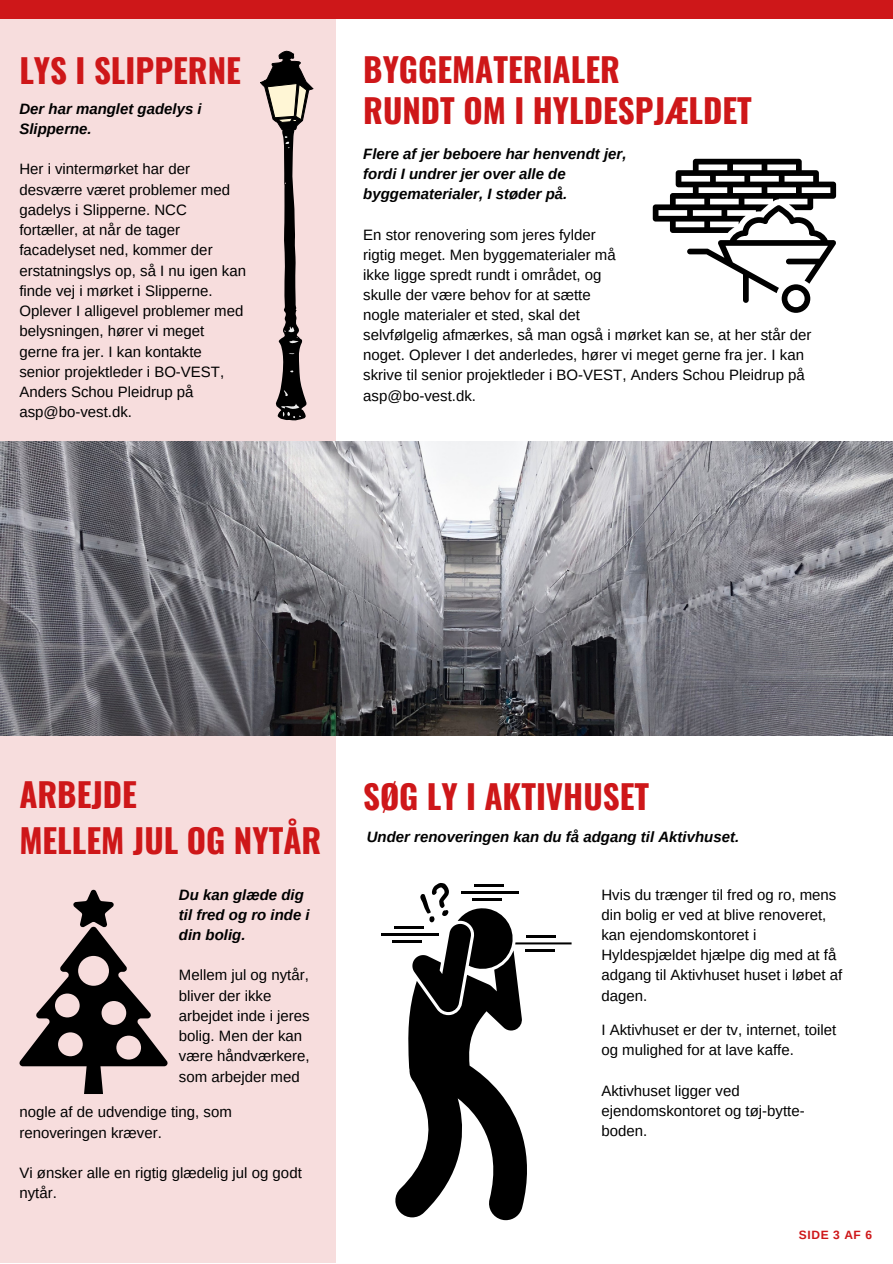
<style>
.page{position:relative;width:893px;height:1264px;background:#fff}
.page>*{position:absolute;margin:0;border:0;box-sizing:border-box;transform-origin:0 0}
.t1{font:700 33px "Oswald";color:#ce1719}
.t2{font:15px/20.2px "Arimo";color:#000}
.t3{font:italic 700 15px/20.2px "Arimo";color:#000}
.t4{font:700 12px "Arimo";letter-spacing:.05em;color:#ce1719}
</style>
<div class="page">
<div style="left:0;top:0;width:892px;height:19px;background:#ce1719"></div>
<div style="left:0;top:19px;width:335px;height:1243px;background:#f7dddd"></div>
<hr style="left:392px;top:940px;width:30px;height:2px;background:#000">
<hr style="left:381px;top:933px;width:58px;height:2px;background:#000">
<svg style="left:393px;top:883px;width:178px;height:337px"></svg>
<svg style="left:260px;top:51px;width:53px;height:369px"></svg>
<svg style="left:652px;top:159px;width:184px;height:154px"></svg>
<img style="left:0;top:441px;width:892px;height:294px">
<svg style="left:19px;top:889px;width:317px;height:373px"></svg>
<p class="t1" style="left:19px;top:45px;width:223px">LYS I SLIPPERNE</p>
<p class="t3" style="left:19px;top:98px;width:184px">Der har manglet gadelys i<br>Slipperne.</p>
<p class="t2" style="left:19px;top:159px;width:228px">Her i vintermørket har der desværre været problemer med gadelys i Slipperne. NCC fortæller, at når de tager facadelyset ned, kommer der erstatningslys op, så I nu igen kan finde vej i mørket i Slipperne.<br>Oplever I alligevel problemer med belysningen, hører vi meget gerne fra jer. I kan kontakte senior projektleder i BO-VEST,<br>Anders Schou Pleidrup på asp@bo-vest.dk.</p>
<p class="t1" style="left:363px;top:43px;width:258px">BYGGEMATERIALER</p>
<p class="t1" style="left:363px;top:85px;width:390px">RUNDT OM I HYLDESPJÆLDET</p>
<p class="t3" style="left:363px;top:143px;width:265px">Flere af jer beboere har henvendt jer, fordi I undrer jer over alle de byggematerialer, I støder på.</p>
<p class="t2" style="left:363px;top:224px;width:254px">En stor renovering som jeres fylder rigtig meget. Men byggematerialer må ikke ligge spredt rundt i området, og skulle der være behov for at sætte nogle materialer et sted, skal det</p>
<p class="t2" style="left:363px;top:324px;width:449px">selvfølgelig afmærkes, så man også i mørket kan se, at her står der noget. Oplever I det anderledes, hører vi meget gerne fra jer. I kan skrive til senior projektleder i BO-VEST, Anders Schou Pleidrup på asp@bo-vest.dk.</p>
<p class="t1" style="left:19px;top:768px;width:119px">ARBEJDE</p>
<p class="t1" style="left:19px;top:814px;width:303px">MELLEM JUL OG NYTÅR</p>
<p class="t3" style="left:179px;top:884px;width:132px">Du kan glæde dig til fred og ro inde i din bolig.</p>
<p class="t2" style="left:179px;top:965px;width:132px">Mellem jul og nytår, bliver der ikke arbejdet inde i jeres bolig. Men der kan være håndværkere, som arbejder med</p>
<p class="t2" style="left:19px;top:1102px;width:214px">nogle af de udvendige ting, som renoveringen kræver.</p>
<p class="t2" style="left:19px;top:1162px;width:284px">Vi ønsker alle en rigtig glædelig jul og godt nytår.</p>
<p class="t1" style="left:363px;top:770px;width:287px">SØG LY I AKTIVHUSET</p>
<p class="t3" style="left:367px;top:827px;width:374px">Under renoveringen kan du få adgang til Aktivhuset.</p>
<p class="t2" style="left:601px;top:884px;width:242px">Hvis du trænger til fred og ro, mens din bolig er ved at blive renoveret, kan ejendomskontoret i<br>Hyldespjældet hjælpe dig med at få adgang til Aktivhuset huset i løbet af dagen.</p>
<p class="t2" style="left:601px;top:1019px;width:236px">I Aktivhuset er der tv, internet, toilet og mulighed for at lave kaffe.</p>
<p class="t2" style="left:601px;top:1080px;width:205px">Aktivhuset ligger ved ejendomskontoret og tøj-bytte&shy;boden.</p>
<p class="t4" style="left:798px;top:1227px;width:75px">SIDE 3 AF 6</p>
</div>
